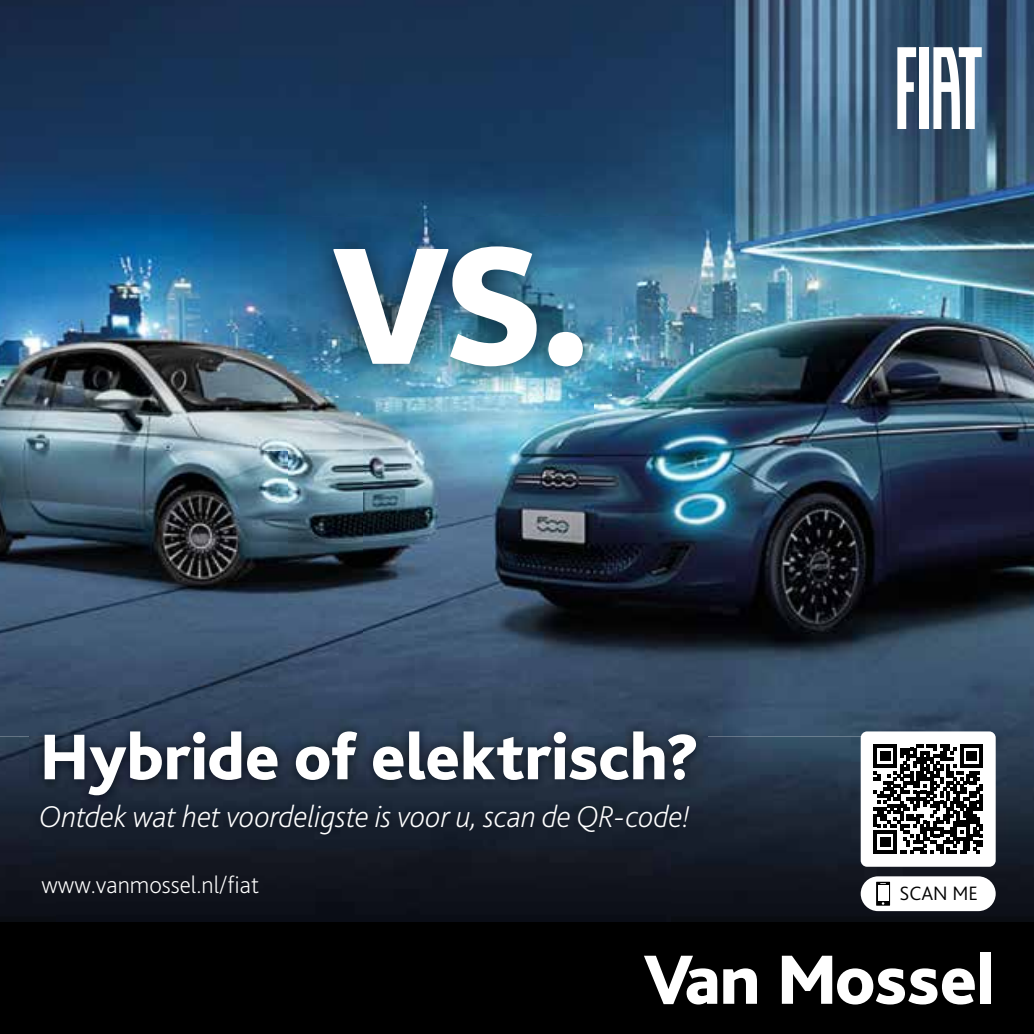
<style>
.page{position:relative;width:1034px;height:1034px;background:#fff}
.page>*{position:absolute;margin:0;border:0;box-sizing:border-box;transform-origin:0 0}
.t1{font:800 168.75px "VW Head";color:#fff}
.t2{font:800 67.5px "Bliss Pro";color:#fff}
.t3{font:italic 200 31.5px "Bliss Pro";letter-spacing:-.005em;color:#fff}
.t4{font:200 24.75px "Bliss Pro";color:#fff}
.t5{font:300 20.25px "Bliss Pro";color:#000}
</style>
<div class="page">
<img style="left:0;top:0;width:899px;height:216px">
<img style="left:899px;top:0;width:134px;height:736px">
<img style="left:0;top:216px;width:287px;height:520px">
<img style="left:287px;top:216px;width:613px;height:78px">
<img style="left:287px;top:294px;width:76px;height:425px">
<img style="left:593px;top:294px;width:307px;height:442px">
<img style="left:363px;top:395px;width:230px;height:324px">
<img style="left:0;top:736px;width:57px;height:186px">
<img style="left:670px;top:736px;width:363px;height:186px">
<div style="left:57px;top:845px;width:613px;height:77px;background:#11141d"></div>
<img style="left:29px;top:719px;width:678px;height:126px">
<img style="left:306px;top:217px;width:305px;height:178px">
<div style="left:860px;top:731px;width:135px;height:135px;background:#fff;border-radius:6px"></div>
<div style="left:860px;top:876px;width:135px;height:34px;background:#fff;border-radius:17px"></div>
<svg style="left:875px;top:881px;width:14px;height:24px"></svg>
<div style="left:877px;top:885px;width:11px;height:15px;background:#fff"></div>
<div style="left:0;top:922px;width:1033px;height:111px;background:#000"></div>
<svg style="left:723px;top:968px;width:33px;height:35px"></svg>
<svg style="left:781px;top:955px;width:193px;height:49px"></svg>
<div style="left:979px;top:951px;width:11px;height:52px;background:#fff"></div>
<svg style="left:644px;top:955px;width:73px;height:49px"></svg>
<div style="left:919px;top:47px;width:9px;height:82px;background:#fff"></div>
<svg style="left:897px;top:47px;width:18px;height:82px"></svg>
<svg style="left:933px;top:47px;width:48px;height:82px"></svg>
<svg style="left:873px;top:744px;width:109px;height:109px"></svg>
<h1 class="t1" style="left:333px;top:192px;width:258px">VS.</h1>
<h2 class="t2" style="left:40px;top:714px;width:661px">Hybride of elektrisch?</h2>
<p class="t3" style="left:40px;top:796px;width:652px">Ontdek wat het voordeligste is voor u, scan de QR-code!</p>
<p class="t4" style="left:41px;top:869px;width:219px">www.vanmossel.nl/fiat</p>
<p class="t5" style="left:899px;top:880px;width:80px">SCAN ME</p>
</div>
